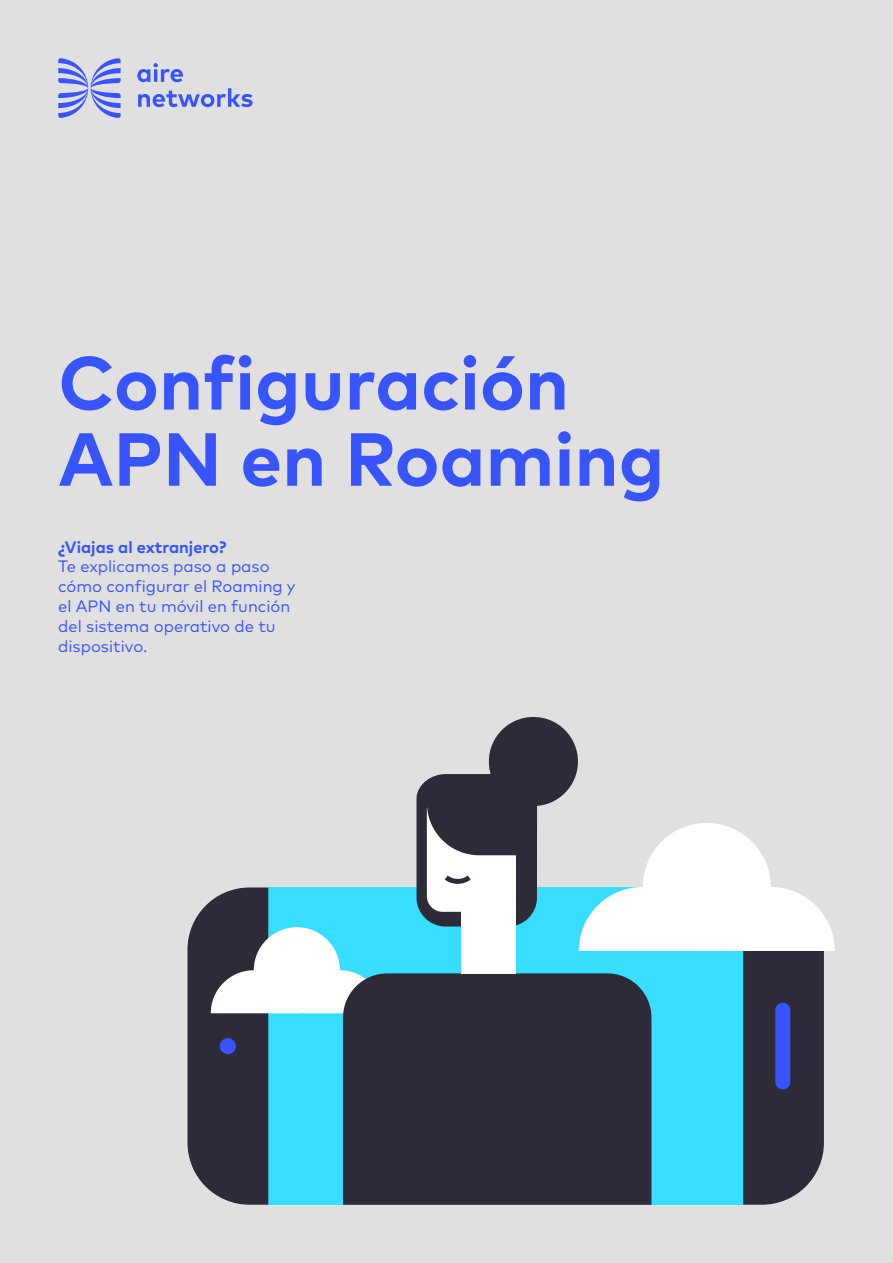
<style>
.page{position:relative;width:893px;height:1263px;background:#e0e0e0}
.page>*{position:absolute;margin:0;border:0;box-sizing:border-box;transform-origin:0 0}
.t1{font:700 75px/76.2px "Mark OT";color:#3854fc}
.t2{font:16.5px/19.8px "Mark OT";color:#3854fc}
.t3{font:700 16.5px "Mark OT";color:#3854fc}
</style>
<div class="page">
<svg style="left:58px;top:58px;width:63px;height:60px"></svg>
<svg style="left:137px;top:63px;width:46px;height:19px"></svg>
<svg style="left:138px;top:88px;width:115px;height:19px"></svg>
<div style="left:268px;top:887px;width:475px;height:318px;background:#38deff"></div>
<svg style="left:187px;top:887px;width:168px;height:318px"></svg>
<div style="left:254px;top:927px;width:86px;height:86px;background:#fff;border-radius:50%"></div>
<svg style="left:579px;top:887px;width:256px;height:318px"></svg>
<div style="left:643px;top:823px;width:128px;height:128px;background:#fff;border-radius:50%"></div>
<div style="left:220px;top:1038px;width:16px;height:16px;background:#3854fc;border-radius:50%"></div>
<div style="left:343px;top:973px;width:308px;height:232px;background:#2e2b38"></div>
<div style="left:462px;top:874px;width:54px;height:99px;background:#fff"></div>
<svg style="left:416px;top:774px;width:121px;height:152px"></svg>
<div style="left:489px;top:717px;width:89px;height:89px;background:#2e2b38;border-radius:50%"></div>
<h1 class="t1" style="left:58px;top:343px;width:608px">Configuración<br>APN en Roaming</h1>
<p class="t3" style="left:58px;top:536px;width:170px">¿Viajas al extranjero?</p>
<p class="t2" style="left:58px;top:556px;width:239px">Te explicamos paso a paso cómo configurar el Roaming y el APN en tu móvil en función del sistema operativo de tu dispositivo.</p>
</div>
